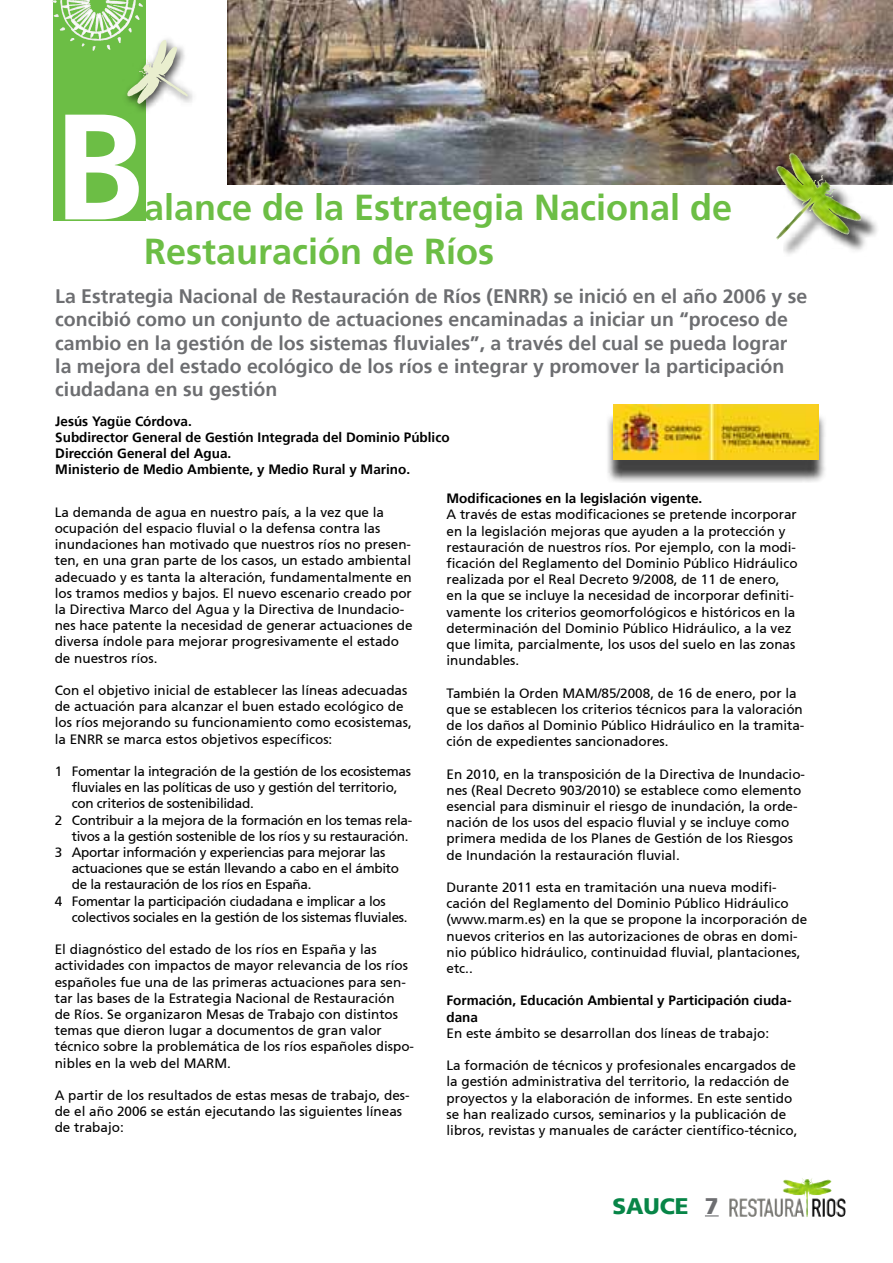
<style>
.page{position:relative;width:893px;height:1263px;background:#fff}
.page>*{position:absolute;margin:0;border:0;box-sizing:border-box;transform-origin:0 0}
.t1{font:700 150px "Frutiger 65";color:#fff}
.t2{font:700 36px/43.2px "Frutiger 65";color:#6cbe45}
.t3{font:900 22.5px "Frutiger 75";color:#078547}
.t4{font:700 19.5px/23.4px "Frutiger 65";color:#6d6e71}
.t5{font:13.5px/16.2px "Frutiger 55 Roman";color:#000}
.t6{font:13.5px "Frutiger 55 Roman";letter-spacing:-.02em;color:#000}
.t7{font:700 13.5px/16.2px "Frutiger 65";color:#000}
.s1{color:#6d6e71}
</style>
<div class="page">
<svg style="left:705px;top:1215px;width:14px;height:1px"></svg>
<img style="left:783px;top:1178px;width:29px;height:6px">
<img style="left:227px;top:0;width:666px;height:185px">
<div style="left:53px;top:0;width:92px;height:220px;background:#6cbe45"></div>
<img style="left:105px;top:0;width:29px;height:8px">
<div style="left:122px;top:35px;width:77px;height:79px;background:#000;opacity:.75"></div>
<img style="left:147px;top:40px;width:18px;height:28px">
<div style="left:605px;top:411px;width:221px;height:72px;background:#000;opacity:.75"></div>
<img style="left:613px;top:404px;width:205px;height:56px">
<div style="left:779px;top:156px;width:100px;height:101px;background:#000;opacity:.75"></div>
<img style="left:776px;top:153px;width:27px;height:47px">
<h1 class="t1" style="left:53px;top:79px;width:93px">B</h1>
<h2 class="t2" style="left:144px;top:187px;width:590px">alance de la Estrategia Nacional de<br>Restauración de Ríos</h2>
<p class="t4" style="left:55px;top:284px;width:754px">La Estrategia Nacional de Restauración de Ríos (ENRR) se inició en el año 2006 y se concibió como un conjunto de actuaciones encaminadas a iniciar un “proceso de cambio en la gestión de los sistemas fluviales”, a través del cual se pueda lograr la mejora del estado ecológico de los ríos e integrar y promover la participación ciudadana en su gestión</p>
<p class="t7" style="left:55px;top:413px;width:396px">Jesús Yagüe Córdova.<br>Subdirector General de Gestión Integrada del Dominio Público Dirección General del Agua.<br>Ministerio de Medio Ambiente, y Medio Rural y Marino.</p>
<p class="t5" style="left:55px;top:504px;width:359px">La demanda de agua en nuestro país, a la vez que la ocupación del espacio fluvial o la defensa contra las inundaciones han motivado que nuestros ríos no presen&shy;ten, en una gran parte de los casos, un estado ambiental adecuado y es tanta la alteración, fundamentalmente en los tramos medios y bajos. El nuevo escenario creado por la Directiva Marco del Agua y la Directiva de Inundacio&shy;nes hace patente la necesidad de generar actuaciones de diversa índole para mejorar progresivamente el estado de nuestros ríos.</p>
<p class="t5" style="left:55px;top:682px;width:359px">Con el objetivo inicial de establecer las líneas adecuadas de actuación para alcanzar el buen estado ecológico de los ríos mejorando su funcionamiento como ecosistemas, la ENRR se marca estos objetivos específicos:</p>
<p class="t6" style="left:55px;top:763px;width:358px">1 Fomentar la integración de la gestión de los ecosistemas</p>
<p class="t6" style="left:72px;top:779px;width:327px">fluviales en las políticas de uso y gestión del territorio,</p>
<p class="t6" style="left:72px;top:796px;width:184px">con criterios de sostenibilidad.</p>
<p class="t6" style="left:55px;top:812px;width:359px">2 Contribuir a la mejora de la formación en los temas rela-</p>
<p class="t6" style="left:72px;top:828px;width:338px">tivos a la gestión sostenible de los ríos y su restauración.</p>
<p class="t6" style="left:55px;top:844px;width:332px">3 Aportar información y experiencias para mejorar las</p>
<p class="t6" style="left:72px;top:860px;width:329px">actuaciones que se están llevando a cabo en el ámbito</p>
<p class="t6" style="left:72px;top:877px;width:241px">de la restauración de los ríos en España.</p>
<p class="t6" style="left:55px;top:893px;width:333px">4 Fomentar la participación ciudadana e implicar a los</p>
<p class="t6" style="left:72px;top:909px;width:337px">colectivos sociales en la gestión de los sistemas fluviales.</p>
<p class="t5" style="left:55px;top:941px;width:361px">El diagnóstico del estado de los ríos en España y las actividades con impactos de mayor relevancia de los ríos españoles fue una de las primeras actuaciones para sen&shy;tar las bases de la Estrategia Nacional de Restauración<br>de Ríos. Se organizaron Mesas de Trabajo con distintos temas que dieron lugar a documentos de gran valor técnico sobre la problemática de los ríos españoles dispo&shy;nibles en la web del MARM.</p>
<p class="t5" style="left:55px;top:1087px;width:356px">A partir de los resultados de estas mesas de trabajo, des&shy;de el año 2006 se están ejecutando las siguientes líneas de trabajo:</p>
<p class="t7" style="left:446px;top:490px;width:257px">Modificaciones en la legislación vigente.</p>
<p class="t5" style="left:446px;top:507px;width:353px">A través de estas modificaciones se pretende incorporar en la legislación mejoras que ayuden a la protección y restauración de nuestros ríos. Por ejemplo, con la modi&shy;ficación del Reglamento del Dominio Público Hidráulico realizada por el Real Decreto 9/2008, de 11 de enero, en la que se incluye la necesidad de incorporar definiti&shy;vamente los criterios geomorfológicos e históricos en la determinación del Dominio Público Hidráulico, a la vez que limita, parcialmente, los usos del suelo en las zonas inundables.</p>
<p class="t5" style="left:446px;top:685px;width:359px">También la Orden MAM/85/2008, de 16 de enero, por la que se establecen los criterios técnicos para la valoración de los daños al Dominio Público Hidráulico en la tramita&shy;ción de expedientes sancionadores.</p>
<p class="t5" style="left:446px;top:766px;width:360px">En 2010, en la transposición de la Directiva de Inundacio&shy;nes (Real Decreto 903/2010) se establece como elemento esencial para disminuir el riesgo de inundación, la orde&shy;nación de los usos del espacio fluvial y se incluye como primera medida de los Planes de Gestión de los Riesgos de Inundación la restauración fluvial.</p>
<p class="t5" style="left:446px;top:879px;width:362px">Durante 2011 esta en tramitación una nueva modifi&shy;cación del Reglamento del Dominio Público Hidráulico (www.marm.es) en la que se propone la incorporación de nuevos criterios en las autorizaciones de obras en domi&shy;nio público hidráulico, continuidad fluvial, plantaciones, etc..</p>
<p class="t7" style="left:446px;top:993px;width:347px">Formación, Educación Ambiental y Participación ciuda&shy;dana</p>
<p class="t5" style="left:446px;top:1025px;width:324px">En este ámbito se desarrollan dos líneas de trabajo:</p>
<p class="t5" style="left:446px;top:1057px;width:353px">La formación de técnicos y profesionales encargados de la gestión administrativa del territorio, la redacción de proyectos y la elaboración de informes. En este sentido se han realizado cursos, seminarios y la publicación de libros, revistas y manuales de carácter científico-técnico,</p>
<h3 class="t3" style="left:612px;top:1193px;width:108px">SAUCE <span class="s1">7</span></h3>
</div>
